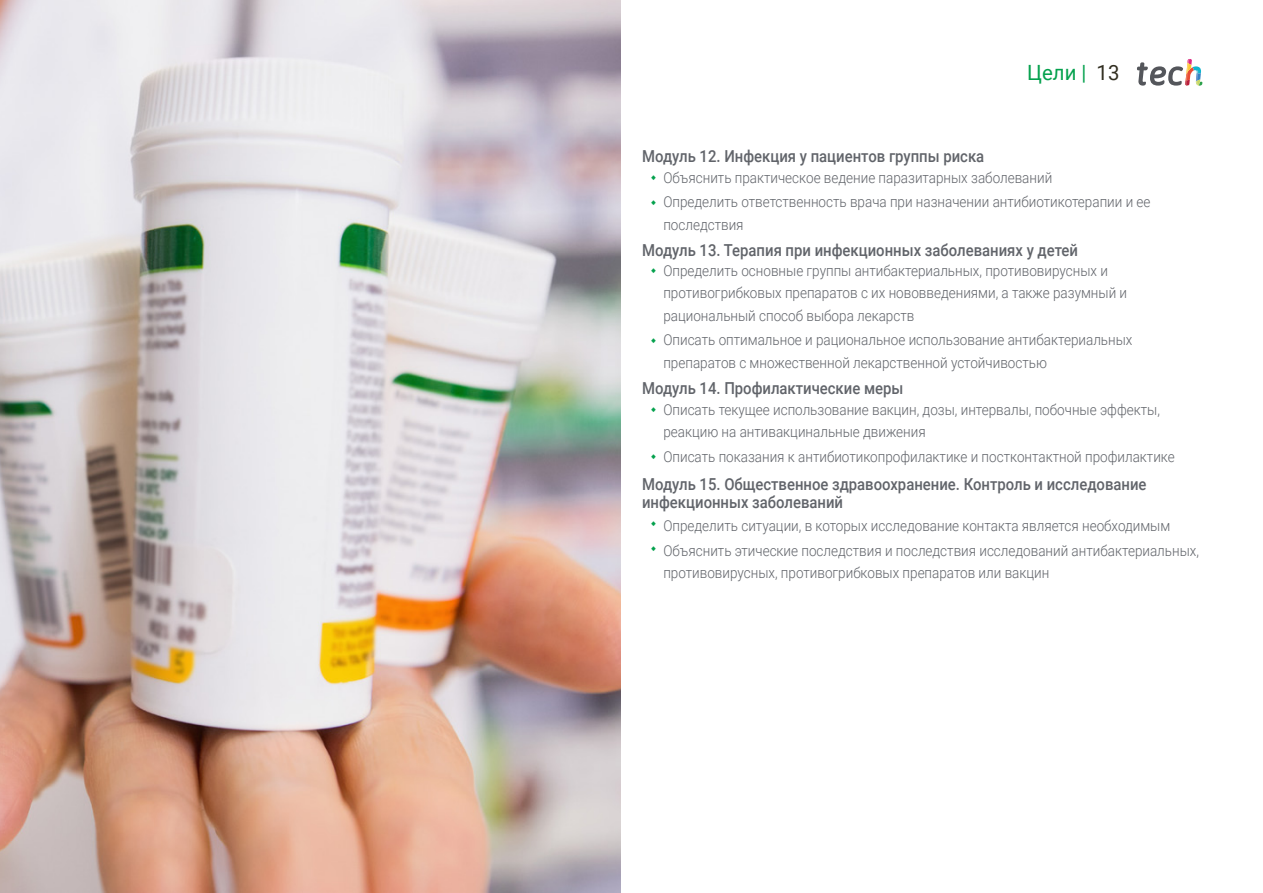
<style>
.page{position:relative;width:1263px;height:893px;background:#fff}
.page>*{position:absolute;margin:0;border:0;box-sizing:border-box;transform-origin:0 0}
.t1{font:21px "Roboto";color:#04a14d}
.t2{font:500 16.5px/18px "Roboto";color:#61646a;scale:.9 1}
.t3{font:300 15px/22.5px "Roboto";color:#61646a;scale:.9 1}
.s1{color:#312e20}
</style>
<div class="page">
<img style="left:0;top:0;width:621px;height:893px">
<svg style="left:1137px;top:59px;width:65px;height:27px"></svg>
<h1 class="t1" style="left:1027px;top:57px;width:94px">Цели | <span class="s1">13</span></h1>
<p class="t2" style="left:642px;top:147px;width:382px">Модуль 12. Инфекция у пациентов группы риска</p>
<p class="t3" style="left:663px;top:164px;width:543px;line-height:24.6px">Объяснить практическое ведение паразитарных заболеваний<br>Определить ответственность врача при назначении антибиотикотерапии и ее</p>
<p class="t3" style="left:663px;top:213px;width:91px">последствия</p>
<p class="t2" style="left:642px;top:240px;width:486px">Модуль 13. Терапия при инфекционных заболеваниях у детей</p>
<p class="t3" style="left:663px;top:259px;width:517px">Определить основные группы антибактериальных, противовирусных и противогрибковых препаратов с их нововведениями, а также разумный и рациональный способ выбора лекарств</p>
<p class="t3" style="left:663px;top:328px;width:523px">Описать оптимальное и рациональное использование антибактериальных препаратов с множественной лекарственной устойчивостью</p>
<p class="t2" style="left:642px;top:379px;width:292px">Модуль 14. Профилактические меры</p>
<p class="t3" style="left:663px;top:397px;width:553px">Описать текущее использование вакцин, дозы, интервалы, побочные эффекты, реакцию на антивакцинальные движения</p>
<p class="t3" style="left:663px;top:445px;width:570px">Описать показания к антибиотикопрофилактике и постконтактной профилактике</p>
<p class="t2" style="left:642px;top:475px;width:562px">Модуль 15. Общественное здравоохранение. Контроль и исследование инфекционных заболеваний</p>
<p class="t3" style="left:663px;top:513px;width:597px;line-height:24.6px">Определить ситуации, в которых исследование контакта является необходимым<br>Объяснить этические последствия и последствия исследований антибактериальных,</p>
<p class="t3" style="left:663px;top:561px;width:430px">противовирусных, противогрибковых препаратов или вакцин</p>
</div>
